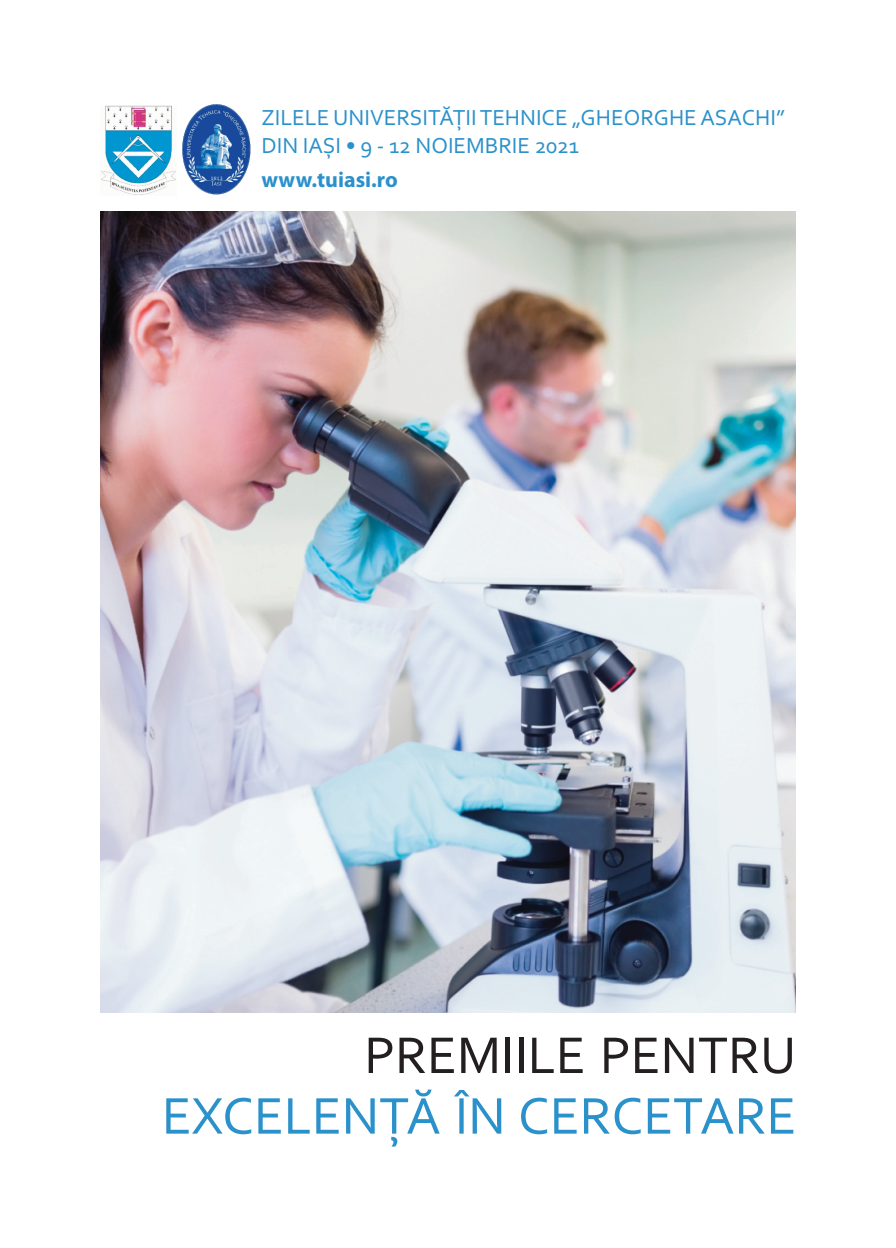
<style>
.page{position:relative;width:896px;height:1248px;background:#fff}
.page>*{position:absolute;margin:0;border:0;box-sizing:border-box;transform-origin:0 0}
.t1{font:54px "Corbel";color:#2b91cb}
.t2{font:54px "Corbel";color:#231f20}
.t3{font:22.8px/27.4px "Corbel";color:#2b91cb}
.t4{font:700 22px "Myriad Pro";color:#2b91cb}
</style>
<div class="page">
<img style="left:101px;top:105px;width:75px;height:90px">
<img style="left:183px;top:104px;width:68px;height:91px">
<img style="left:100px;top:212px;width:695px;height:800px">
<p class="t3" style="left:261px;top:104px;width:525px">ZILELE UNIVERSITĂȚIITEHNICE „GHEORGHE ASACHI”<br>DIN IAȘI • 9 - 12 NOIEMBRIE 2021</p>
<p class="t4" style="left:261px;top:171px;width:138px">www.tuiasi.ro</p>
<h1 class="t2" style="left:364px;top:1022px;width:433px">PREMIILE PENTRU</h1>
<h1 class="t1" style="left:162px;top:1083px;width:636px">EXCELENȚĂ ÎN CERCETARE</h1>
</div>
